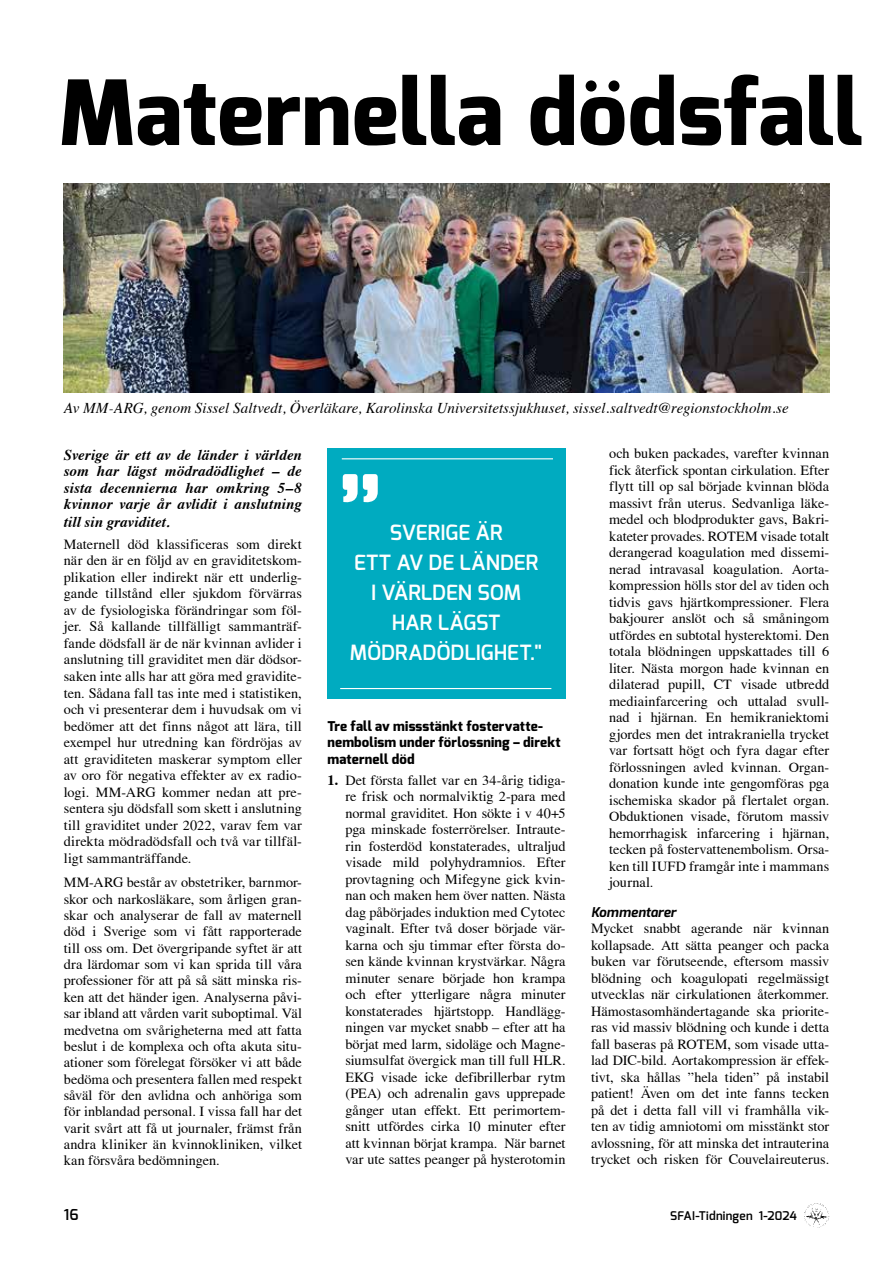
<style>
.page{position:relative;width:893px;height:1263px;background:#fff}
.page>*{position:absolute;margin:0;border:0;box-sizing:border-box;transform-origin:0 0}
.t1{font:800 89.7px "Exo";color:#000}
.t2{font:600 21px/30px "Exo";color:#fff;text-align:center}
.t3{font:italic 700 15px/16.6px "Times";letter-spacing:.005em;color:#000;text-align:justify}
.t4{font:italic 15px "Times";letter-spacing:.005em;color:#000}
.t5{font:600 15px "Exo";color:#000}
.t6{font:14.25px/16.5px "Times";letter-spacing:.005em;color:#000;text-align:justify}
.t7{font:800 13.5px/16.5px "Exo";letter-spacing:.015em;color:#000}
.t8{font:italic 700 13.5px "Exo";letter-spacing:.01em;color:#000}
.t9{font:600 12px "Exo";letter-spacing:.02em;color:#000}
.s1{font-weight:700}
</style>
<div class="page">
<img style="left:804px;top:1203px;width:25px;height:25px">
<img style="left:64px;top:183px;width:765px;height:210px">
<div style="left:327px;top:448px;width:239px;height:251px;background:#00abc0"></div>
<hr style="left:342px;top:458px;width:211px;height:1px;background:#fff">
<hr style="left:340px;top:688px;width:211px;height:1px;background:#fff">
<svg style="left:343px;top:474px;width:35px;height:29px"></svg>
<h1 class="t1" style="left:58px;top:55px;width:806px">Maternella dödsfall</h1>
<p class="t4" style="left:64px;top:395px;width:726px">Av MM-ARG, genom Sissel Saltvedt, Överläkare, Karolinska Universitetssjukhuset, sissel.saltvedt@regionstockholm.se</p>
<p class="t3" style="left:64px;top:445px;width:240px">Sverige är ett av de länder i världen som har lägst mödradödlighet – de sista decennierna har omkring 5–8 kvinnor varje år avlidit i anslutning till sin graviditet.</p>
<p class="t6" style="left:64px;top:536px;width:240px">Maternell död klassificeras som direkt när den är en följd av en graviditetskom&shy;plikation eller indirekt när ett underlig&shy;gande tillstånd eller sjukdom förvärras av de fysiologiska förändringar som föl&shy;jer. Så kallande tillfälligt sammanträf&shy;fande dödsfall är de när kvinnan avlider i anslutning till graviditet men där dödsor&shy;saken inte alls har att göra med gravidite&shy;ten. Sådana fall tas inte med i statistiken, och vi presenterar dem i huvudsak om vi bedömer att det finns något att lära, till exempel hur utredning kan fördröjas av att graviditeten maskerar symptom eller av oro för negativa effekter av ex radio&shy;logi. MM-ARG kommer nedan att pre&shy;sentera sju dödsfall som skett i anslutning till graviditet under 2022, varav fem var direkta mödradödsfall och två var tillfäl&shy;ligt sammanträffande.</p>
<p class="t6" style="left:64px;top:874px;width:240px">MM-ARG består av obstetriker, barnmor&shy;skor och narkosläkare, som årligen gran&shy;skar och analyserar de fall av maternell död i Sverige som vi fått rapporterade till oss om. Det övergripande syftet är att dra lärdomar som vi kan sprida till våra professioner för att på så sätt minska ris&shy;ken att det händer igen. Analyserna påvi&shy;sar ibland att vården varit suboptimal. Väl medvetna om svårigheterna med att fatta beslut i de komplexa och ofta akuta situ&shy;ationer som förelegat försöker vi att både bedöma och presentera fallen med respekt såväl för den avlidna och anhöriga som för inblandad personal. I vissa fall har det varit svårt att få ut journaler, främst från andra kliniker än kvinnokliniken, vilket kan försvåra bedömningen.</p>
<p class="t6" style="left:609px;top:445px;width:222px">och buken packades, varefter kvinnan fick återfick spontan cirkulation. Efter flytt till op sal började kvinnan blöda massivt från uterus. Sedvanliga läke&shy;medel och blodprodukter gavs, Bakri&shy;kateter provades. ROTEM visade totalt derangerad koagulation med dissemi&shy;nerad intravasal koagulation. Aorta&shy;kompression hölls stor del av tiden och tidvis gavs hjärtkompressioner. Flera bakjourer anslöt och så småningom utfördes en subtotal hysterektomi. Den totala blödningen uppskattades till 6 liter. Nästa morgon hade kvinnan en dilaterad pupill, CT visade utbredd mediainfarcering och uttalad svull&shy;nad i hjärnan. En hemikraniektomi gjordes men det intrakraniella trycket var fortsatt högt och fyra dagar efter förlossningen avled kvinnan. Organ&shy;donation kunde inte gengomföras pga ischemiska skador på flertalet organ.<br>Obduktionen visade, förutom massiv hemorrhagisk infarcering i hjärnan, tecken på fostervattenembolism. Orsa&shy;ken till IUFD framgår inte i mammans journal.</p>
<p class="t8" style="left:591px;top:903px;width:87px">Kommentarer</p>
<p class="t6" style="left:591px;top:920px;width:240px">Mycket snabbt agerande när kvinnan kollapsade. Att sätta peanger och packa buken var förutseende, eftersom massiv blödning och koagulopati regelmässigt utvecklas när cirkulationen återkommer.<br>Hämostasomhändertagande ska priorite&shy;ras vid massiv blödning och kunde i detta fall baseras på ROTEM, som visade utta&shy;lad DIC-bild. Aortakompression är effek&shy;tivt, ska hållas ”hela tiden” på instabil patient! Även om det inte fanns tecken på det i detta fall vill vi framhålla vik&shy;ten av tidig amniotomi om misstänkt stor avlossning, för att minska det intrauterina trycket och risken för Couvelaireuterus.</p>
<h2 class="t2" style="left:350px;top:518px;width:194px">SVERIGE ÄR<br>ETT AV DE LÄNDER<br>I VÄRLDEN SOM<br>HAR LÄGST<br>MÖDRADÖDLIGHET."</h2>
<p class="t7" style="left:327px;top:718px;width:235px">Tre fall av missstänkt fostervatte&shy;nembolism under förlossning – direkt maternell död</p>
<p class="t6" style="left:345px;top:771px;width:222px;text-indent:-18px"><span class="s1">1.</span> Det första fallet var en 34-årig tidiga&shy;re frisk och normalviktig 2-para med normal graviditet. Hon sökte i v 40+5 pga minskade fosterrörelser. Intraute&shy;rin fosterdöd konstaterades, ultraljud visade mild polyhydramnios. Efter provtagning och Mifegyne gick kvin&shy;nan och maken hem över natten. Nästa dag påbörjades induktion med Cytotec vaginalt. Efter två doser började vär&shy;karna och sju timmar efter första do&shy;sen kände kvinnan krystvärkar. Några minuter senare började hon krampa och efter ytterligare några minuter konstaterades hjärtstopp. Handlägg&shy;ningen var mycket snabb – efter att ha börjat med larm, sidoläge och Magne&shy;siumsulfat övergick man till full HLR.<br>EKG visade icke defibrillerbar rytm (PEA) och adrenalin gavs upprepade gånger utan effekt. Ett perimortem&shy;snitt utfördes cirka 10 minuter efter att kvinnan börjat krampa. När barnet var ute sattes peanger på hysterotomin</p>
<p class="t5" style="left:64px;top:1205px;width:16px">16</p>
<p class="t9" style="left:670px;top:1208px;width:128px">SFAI-Tidningen 1-2024</p>
</div>
